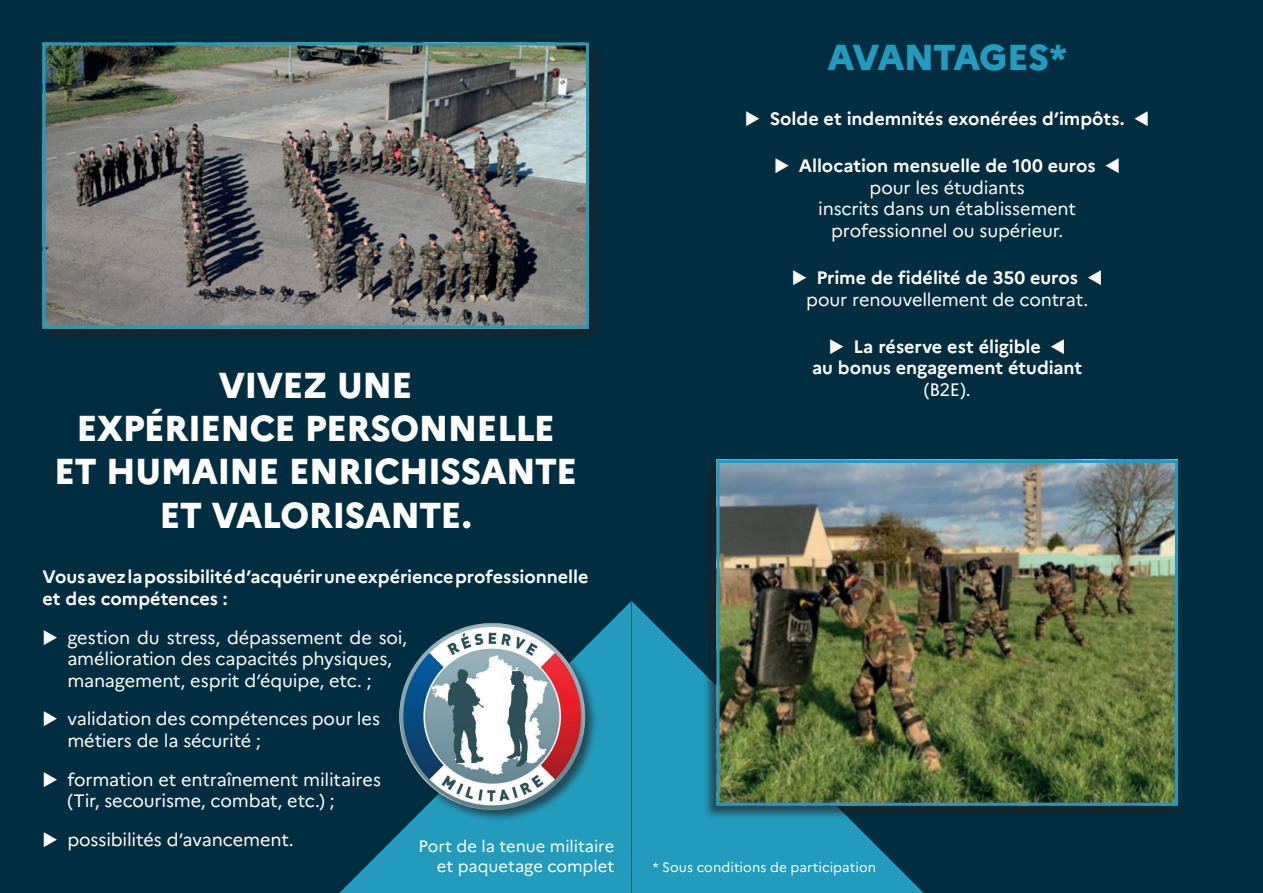
<style>
.page{position:relative;width:1263px;height:893px;background:#fff}
.page>*{position:absolute;margin:0;border:0;box-sizing:border-box;transform-origin:0 0}
.t1{font:800 36px/43.2px "Marianne";letter-spacing:-.02em;color:#fff;text-align:center}
.t2{font:800 36px "Marianne";letter-spacing:-.03em;color:#229bbd}
.t3{font:18px/21.6px "Marianne";letter-spacing:-.01em;color:#fff;text-align:center}
.t4{font:700 18px/21.6px "Marianne";letter-spacing:-.005em;color:#fff}
.t5{font:16.5px/19.8px "Marianne";letter-spacing:-.005em;color:#fff;text-align:right}
.t6{font:13.5px "Marianne";color:#fff}
.s1{font-weight:700}
</style>
<div class="page">
<div style="left:631px;top:0;width:632px;height:893px;background:#002e40"></div>
<svg style="left:631px;top:601px;width:293px;height:292px;background:#1c89a8"></svg>
<div style="left:0;top:0;width:631px;height:893px;background:#002e40"></div>
<svg style="left:339px;top:601px;width:292px;height:292px;fill:#229bbd"></svg>
<img style="left:382px;top:608px;width:223px;height:222px">
<div style="left:42px;top:41px;width:560px;height:300px;background:#0d2935"></div>
<img style="left:47px;top:47px;width:538px;height:278px">
<div style="left:43px;top:43px;width:546px;height:286px;border:3px solid #229bbd"></div>
<div style="left:703px;top:459px;width:476px;height:360px;background:#231f20;opacity:.65"></div>
<img style="left:720px;top:464px;width:454px;height:338px">
<div style="left:716px;top:460px;width:462px;height:346px;border:3px solid #229bbd"></div>
<h1 class="t1" style="left:54px;top:364px;width:524px">VIVEZ UNE<br>EXPÉRIENCE PERSONNELLE<br>ET HUMAINE ENRICHISSANTE<br>ET VALORISANTE.</h1>
<p class="t4" style="left:43px;top:566px;width:547px">Vous avez la possibilité d’acquérir une expérience professionnelle et des compétences :</p>
<p class="t3" style="left:43px;top:626px;width:366px">◆ gestion du stress, dépassement de soi, amélioration des capacités physiques, management, esprit d’équipe, etc. ;</p>
<p class="t3" style="left:67px;top:708px;width:314px;text-align:left;text-indent:-25px">◆ validation des compétences pour les métiers de la sécurité ;</p>
<p class="t3" style="left:67px;top:768px;width:315px;text-align:left;text-indent:-25px">◆ formation et entraînement militaires (Tir, secourisme, combat, etc.) ;</p>
<p class="t3" style="left:43px;top:828px;width:253px">◆ possibilités d’avancement.</p>
<p class="t5" style="left:419px;top:836px;width:197px">Port de la tenue militaire et paquetage complet</p>
<h1 class="t2" style="left:827px;top:35px;width:241px">AVANTAGES*</h1>
<p class="t4" style="left:745px;top:108px;width:406px">◆ Solde et indemnités exonérées d’impôts. ▼</p>
<p class="t3" style="left:774px;top:155px;width:348px">◆ <span class="s1">Allocation mensuelle de 100 euros</span> ▼ pour les étudiants<br>inscrits dans un établissement professionnel ou supérieur.</p>
<p class="t3" style="left:792px;top:267px;width:313px">◆ <span class="s1">Prime de fidélité de 350 euros</span> ▼ pour renouvellement de contrat.</p>
<p class="t4" style="left:812px;top:336px;width:272px;text-align:center">◆ La réserve est éligible ▼<br>au bonus engagement étudiant</p>
<p class="t3" style="left:924px;top:379px;width:48px">(B2E).</p>
<p class="t6" style="left:653px;top:859px;width:225px">* Sous conditions de participation</p>
</div>
